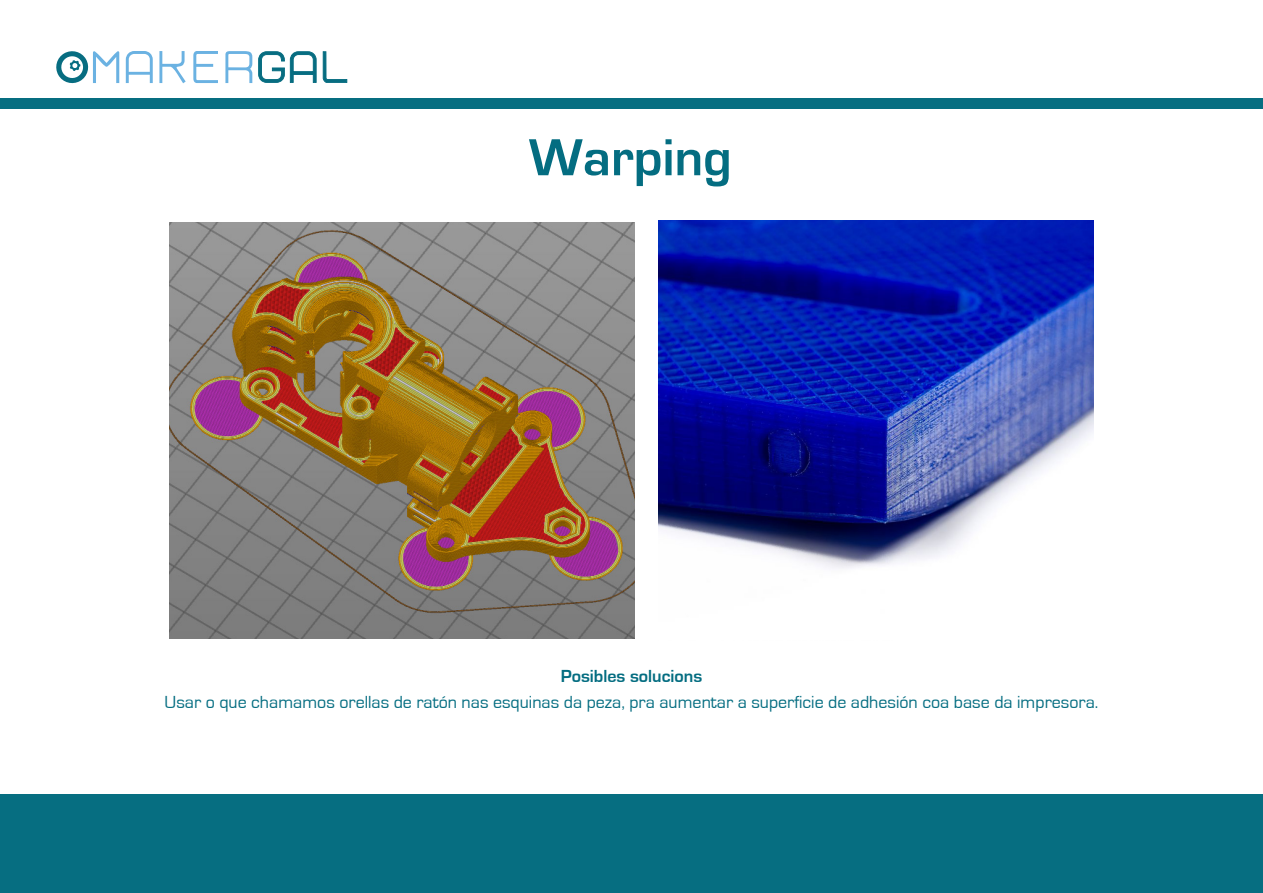
<style>
.page{position:relative;width:1263px;height:893px;background:#fff}
.page>*{position:absolute;margin:0;border:0;box-sizing:border-box;transform-origin:0 0}
.t1{font:700 54px "Eurostile";color:#046d81}
.t2{font:18px "Eurostile";color:#046d81}
.t3{font:700 18px "Eurostile";color:#046d81}
</style>
<div class="page">
<svg style="left:258px;top:51px;width:89px;height:32px"></svg>
<svg style="left:56px;top:51px;width:196px;height:33px"></svg>
<div style="left:0;top:98px;width:1263px;height:11px;background:#066e81"></div>
<div style="left:0;top:794px;width:1263px;height:99px;background:#066e81"></div>
<img style="left:169px;top:223px;width:465px;height:415px">
<img style="left:658px;top:221px;width:435px;height:347px">
<p class="t1" style="left:529px;top:128px;width:204px">Warping</p>
<p class="t3" style="left:561px;top:667px;width:143px">Posibles solucions</p>
<p class="t2" style="left:165px;top:692px;width:935px">Usar o que chamamos orellas de ratón nas esquinas da peza, pra aumentar a superficie de adhesión coa base da impresora.</p>
</div>
